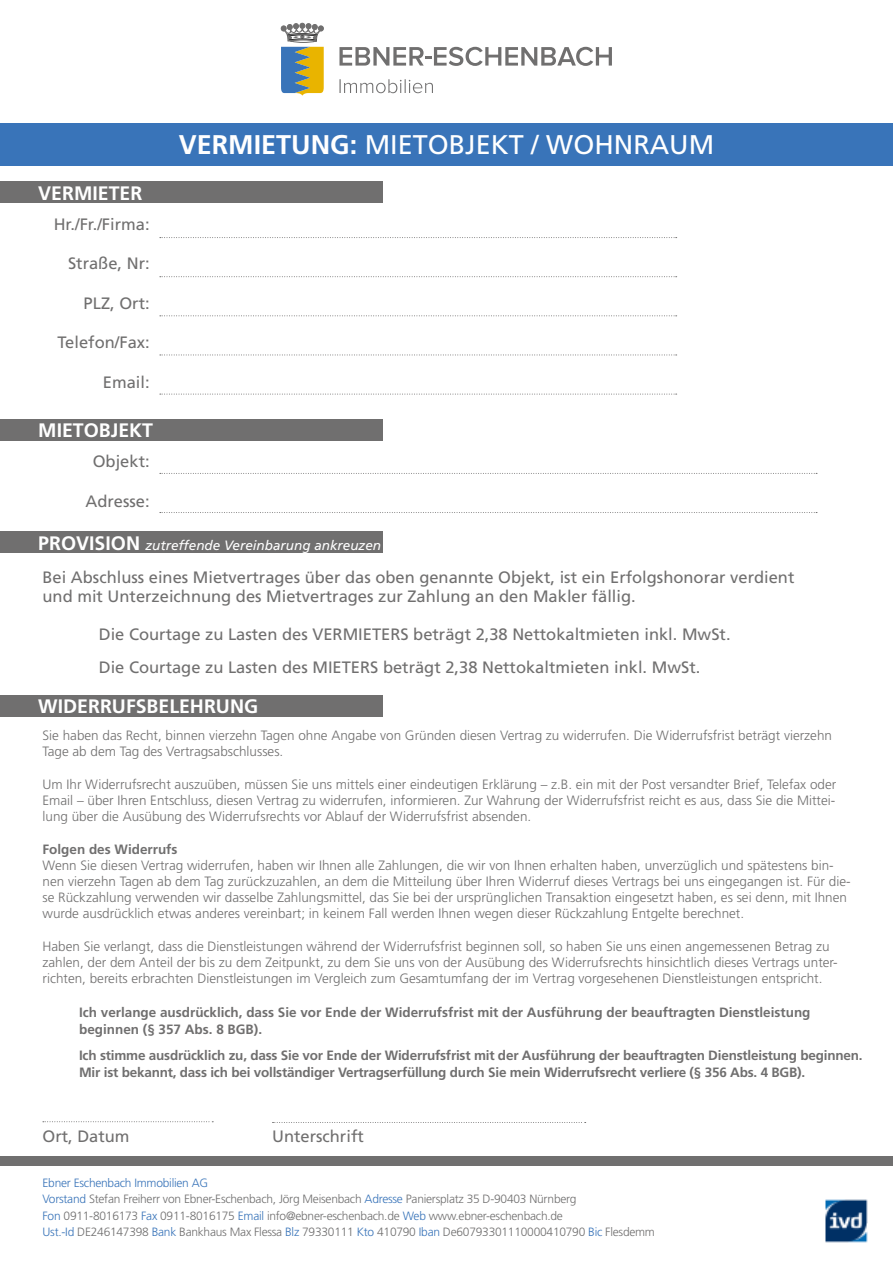
<style>
.page{position:relative;width:893px;height:1263px;background:#fff}
.page>*{position:absolute;margin:0;border:0;box-sizing:border-box;transform-origin:0 0}
.t1{font:27px "Frutiger LT Std";color:#fff}
.t2{font:700 19.5px "Frutiger LT Std";color:#fff}
.t3{font:16.5px/19.8px "Frutiger LT Std";color:#706f6f}
.t4{font:300 13.5px/16.2px "Frutiger LT Std";color:#706f6f}
.t5{font:700 13.5px/16.5px "Frutiger LT Std";letter-spacing:-.015em;color:#706f6f}
.t6{font:italic 13.5px "Frutiger LT Std";color:#fff}
.t7{font:300 12px/16.5px "Frutiger LT Std";letter-spacing:-.02em;color:#706f6f}
.s1{font-weight:700}
.s2{font-weight:700;font-style:normal;font-size:19.5px}
.s3{color:#3974b9}
</style>
<div class="page">
<img style="left:825px;top:1200px;width:42px;height:43px">
<div style="left:0;top:1156px;width:893px;height:9px;background:#706f6f"></div>
<svg style="left:339px;top:79px;width:94px;height:14px"></svg>
<svg style="left:339px;top:47px;width:273px;height:19px"></svg>
<svg style="left:281px;top:23px;width:43px;height:73px"></svg>
<div style="left:0;top:182px;width:383px;height:21px;background:#706f6f"></div>
<div style="left:0;top:123px;width:893px;height:43px;background:#3974b9"></div>
<div style="left:0;top:419px;width:383px;height:21px;background:#706f6f"></div>
<div style="left:0;top:532px;width:383px;height:21px;background:#706f6f"></div>
<svg style="left:160px;top:237px;width:517px;height:1px"></svg>
<svg style="left:160px;top:276px;width:517px;height:1px"></svg>
<svg style="left:160px;top:315px;width:517px;height:1px"></svg>
<svg style="left:160px;top:355px;width:517px;height:1px"></svg>
<svg style="left:160px;top:394px;width:517px;height:1px"></svg>
<svg style="left:160px;top:473px;width:657px;height:1px"></svg>
<svg style="left:160px;top:512px;width:657px;height:1px"></svg>
<svg style="left:43px;top:1121px;width:170px;height:1px"></svg>
<svg style="left:273px;top:1122px;width:313px;height:1px"></svg>
<div style="left:0;top:695px;width:383px;height:21px;background:#706f6f"></div>
<h2 class="t2" style="left:38px;top:181px;width:106px">VERMIETER</h2>
<p class="t3" style="left:54px;top:214px;width:97px">Hr./Fr./Firma:</p>
<p class="t3" style="left:68px;top:254px;width:83px">Straße, Nr:</p>
<p class="t3" style="left:84px;top:293px;width:68px">PLZ, Ort:</p>
<p class="t3" style="left:57px;top:333px;width:94px">Telefon/Fax:</p>
<p class="t3" style="left:103px;top:372px;width:48px">Email:</p>
<h2 class="t2" style="left:38px;top:419px;width:116px">MIETOBJEKT</h2>
<p class="t3" style="left:93px;top:452px;width:58px">Objekt:</p>
<p class="t3" style="left:85px;top:491px;width:66px">Adresse:</p>
<h1 class="t1" style="left:179px;top:129px;width:537px"><span class="s1">VERMIETUNG:</span> MIETOBJEKT / WOHNRAUM</h1>
<p class="t6" style="left:38px;top:537px;width:344px"><span class="s2">PROVISION</span> zutreffende Vereinbarung ankreuzen</p>
<p class="t3" style="left:43px;top:567px;width:753px">Bei Abschluss eines Mietvertrages über das oben genannte Objekt, ist ein Erfolgshonorar verdient und mit Unterzeichnung des Mietvertrages zur Zahlung an den Makler fällig.</p>
<p class="t3" style="left:99px;top:617px;width:633px;line-height:33.3px">Die Courtage zu Lasten des VERMIETERS beträgt 2,38 Nettokaltmieten inkl. MwSt.<br>Die Courtage zu Lasten des MIETERS beträgt 2,38 Nettokaltmieten inkl. MwSt.</p>
<h2 class="t2" style="left:38px;top:695px;width:221px">WIDERRUFSBELEHRUNG</h2>
<p class="t4" style="left:43px;top:727px;width:791px">Sie haben das Recht, binnen vierzehn Tagen ohne Angabe von Gründen diesen Vertrag zu widerrufen. Die Widerrufsfrist beträgt vierzehn<br>Tage ab dem Tag des Vertragsabschlusses.</p>
<p class="t4" style="left:43px;top:776px;width:795px;text-align:justify">Um Ihr Widerrufsrecht auszuüben, müssen Sie uns mittels einer eindeutigen Erklärung – z.B. ein mit der Post versandter Brief, Telefax oder Email – über Ihren Entschluss, diesen Vertrag zu widerrufen, informieren. Zur Wahrung der Widerrufsfrist reicht es aus, dass Sie die Mittei&shy;lung über die Ausübung des Widerrufsrechts vor Ablauf der Widerrufsfrist absenden.</p>
<p class="t5" style="left:43px;top:841px;width:137px">Folgen des Widerrufs</p>
<p class="t4" style="left:43px;top:857px;width:809px">Wenn Sie diesen Vertrag widerrufen, haben wir Ihnen alle Zahlungen, die wir von Ihnen erhalten haben, unverzüglich und spätestens bin&shy;nen vierzehn Tagen ab dem Tag zurückzuzahlen, an dem die Mitteilung über Ihren Widerruf dieses Vertrags bei uns eingegangen ist. Für die&shy;se Rückzahlung verwenden wir dasselbe Zahlungsmittel, das Sie bei der ursprünglichen Transaktion eingesetzt haben, es sei denn, mit Ihnen wurde ausdrücklich etwas anderes vereinbart; in keinem Fall werden Ihnen wegen dieser Rückzahlung Entgelte berechnet.</p>
<p class="t4" style="left:43px;top:938px;width:797px">Haben Sie verlangt, dass die Dienstleistungen während der Widerrufsfrist beginnen soll, so haben Sie uns einen angemessenen Betrag zu zahlen, der dem Anteil der bis zu dem Zeitpunkt, zu dem Sie uns von der Ausübung des Widerrufsrechts hinsichtlich dieses Vertrags unter&shy;richten, bereits erbrachten Dienstleistungen im Vergleich zum Gesamtumfang der im Vertrag vorgesehenen Dienstleistungen entspricht.</p>
<p class="t5" style="left:79px;top:1004px;width:733px">Ich verlange ausdrücklich, dass Sie vor Ende der Widerrufsfrist mit der Ausführung der beauftragten Dienstleistung beginnen (§ 357 Abs. 8 BGB).</p>
<p class="t5" style="left:79px;top:1047px;width:785px">Ich stimme ausdrücklich zu, dass Sie vor Ende der Widerrufsfrist mit der Ausführung der beauftragten Dienstleistung beginnen.<br>Mir ist bekannt, dass ich bei vollständiger Vertragserfüllung durch Sie mein Widerrufsrecht verliere (§ 356 Abs. 4 BGB).</p>
<p class="t3" style="left:43px;top:1127px;width:89px">Ort, Datum</p>
<p class="t3" style="left:272px;top:1127px;width:93px">Unterschrift</p>
<p class="t7" style="left:43px;top:1175px;width:614px"><span class="s3">Ebner Eschenbach Immobilien AG<br>Vorstand</span> Stefan Freiherr von Ebner-Eschenbach, Jörg Meisenbach <span class="s3">Adresse</span> Paniersplatz 35 D-90403 Nürnberg<br><span class="s3">Fon</span> 0911-8016173 <span class="s3">Fax</span> 0911-8016175 <span class="s3">Email</span> info@ebner-eschenbach.de <span class="s3">Web</span> www.ebner-eschenbach.de<br><span class="s3">Ust.-Id</span> DE246147398 <span class="s3">Bank</span> Bankhaus Max Flessa <span class="s3">Blz</span> 79330111 <span class="s3">Kto</span> 410790 <span class="s3">Iban</span> De60793301110000410790 <span class="s3">Bic</span> Flesdemm</p>
</div>
